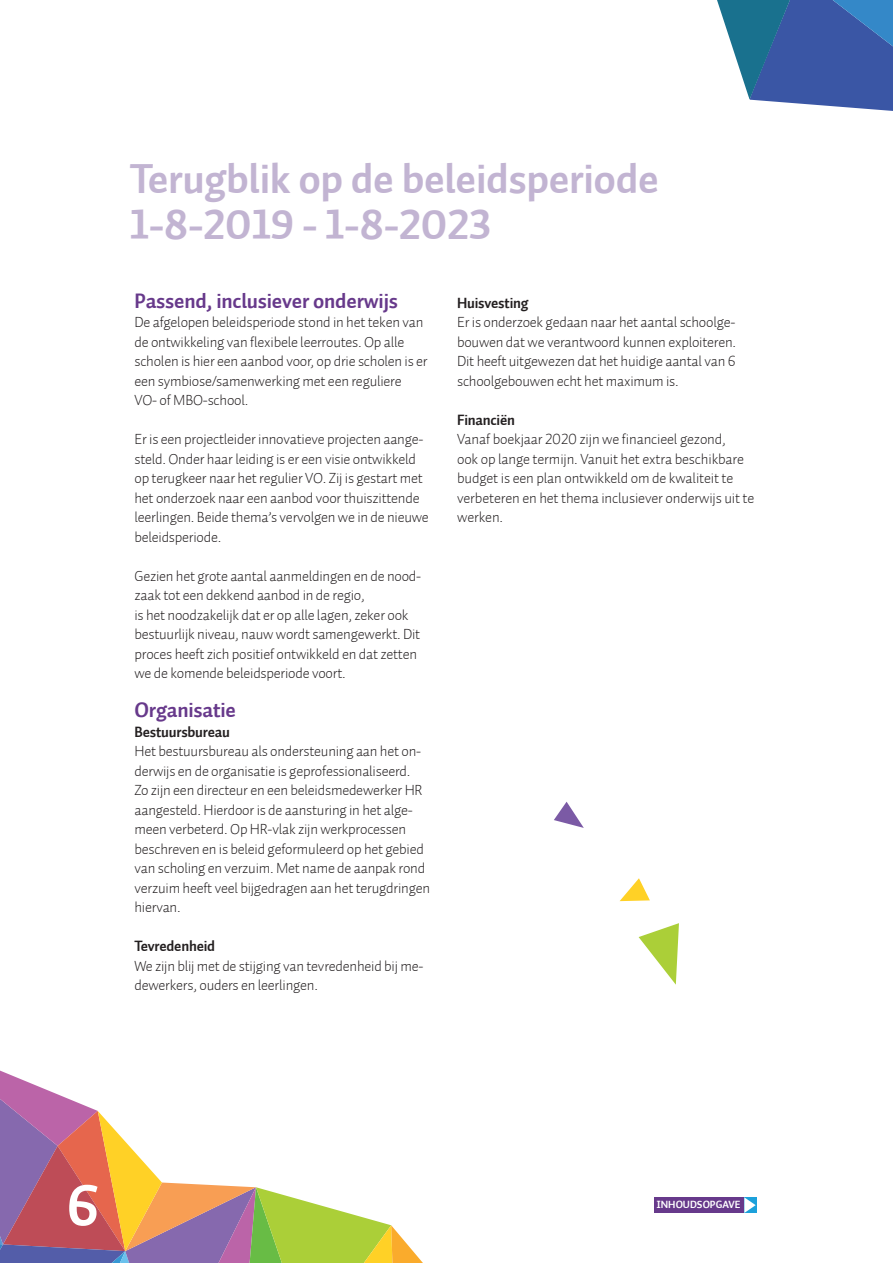
<style>
.page{position:relative;width:893px;height:1263px;background:#fff}
.page>*{position:absolute;margin:0;border:0;box-sizing:border-box;transform-origin:0 0}
.t1{font:58.05px "Auto 1 Bold LF";color:#fff}
.t2{font:42px "Auto 1 Bold LF";letter-spacing:-.01em;color:#c2b4d2}
.t3{font:21px "Auto 1 Bold LF";letter-spacing:-.01em;color:#67398b}
.t4{font:15px/19.5px "Auto 1 Light LF";letter-spacing:-.015em;color:#231f20}
.t5{font:15px "Auto 1 Bold LF";letter-spacing:-.015em;color:#231f20}
.t6{font:10.5px "Auto 1 Bold LF";color:#fff}
</style>
<div class="page">
<svg style="left:717px;top:0;width:176px;height:111px"></svg>
<svg style="left:0;top:1070px;width:423px;height:193px"></svg>
<svg style="left:620px;top:878px;width:30px;height:23px"></svg>
<svg style="left:554px;top:802px;width:30px;height:26px"></svg>
<svg style="left:639px;top:923px;width:40px;height:62px"></svg>
<div style="left:654px;top:1197px;width:90px;height:16px;background:#67398b"></div>
<div style="left:744px;top:1197px;width:13px;height:16px;background:#1ca1db"></div>
<svg style="left:744px;top:1197px;width:12px;height:16px"></svg>
<p class="t2" style="left:130px;top:151px;width:531px">Terugblik op de beleidsperiode</p>
<p class="t2" style="left:130px;top:198px;width:363px">1-8-2019 - 1-8-2023</p>
<p class="t3" style="left:134px;top:287px;width:265px">Passend, inclusiever onderwijs</p>
<p class="t4" style="left:134px;top:312px;width:295px">De afgelopen beleidsperiode stond in het teken van de ontwikkeling van flexibele leerroutes. Op alle scholen is hier een aanbod voor, op drie scholen is er een symbiose/samenwerking met een reguliere</p>
<p class="t4" style="left:134px;top:390px;width:115px">VO- of MBO-school.</p>
<p class="t4" style="left:134px;top:429px;width:296px">Er is een projectleider innovatieve projecten aange&shy;steld. Onder haar leiding is er een visie ontwikkeld op terugkeer naar het regulier VO. Zij is gestart met het onderzoek naar een aanbod voor thuiszittende leerlingen. Beide thema’s vervolgen we in de nieuwe beleidsperiode.</p>
<p class="t4" style="left:134px;top:566px;width:288px">Gezien het grote aantal aanmeldingen en de nood&shy;zaak tot een dekkend aanbod in de regio,</p>
<p class="t4" style="left:134px;top:605px;width:287px">is het noodzakelijk dat er op alle lagen, zeker ook bestuurlijk niveau, nauw wordt samengewerkt. Dit proces heeft zich positief ontwikkeld en dat zetten we de komende beleidsperiode voort.</p>
<p class="t3" style="left:134px;top:696px;width:103px">Organisatie</p>
<p class="t5" style="left:134px;top:722px;width:97px">Bestuursbureau</p>
<p class="t4" style="left:134px;top:741px;width:297px">Het bestuursbureau als ondersteuning aan het on&shy;derwijs en de organisatie is geprofessionaliseerd.<br>Zo zijn een directeur en een beleidsmedewerker HR aangesteld. Hierdoor is de aansturing in het alge&shy;meen verbeterd. Op HR-vlak zijn werkprocessen beschreven en is beleid geformuleerd op het gebied van scholing en verzuim. Met name de aanpak rond verzuim heeft veel bijgedragen aan het terugdringen hiervan.</p>
<p class="t5" style="left:134px;top:936px;width:82px">Tevredenheid</p>
<p class="t4" style="left:134px;top:956px;width:290px">We zijn blij met de stijging van tevredenheid bij me&shy;dewerkers, ouders en leerlingen.</p>
<p class="t5" style="left:457px;top:293px;width:73px">Huisvesting</p>
<p class="t4" style="left:457px;top:312px;width:280px;text-align:justify">Er is onderzoek gedaan naar het aantal schoolge&shy;bouwen dat we verantwoord kunnen exploiteren.<br>Dit heeft uitgewezen dat het huidige aantal van 6 schoolgebouwen echt het maximum is.</p>
<p class="t5" style="left:457px;top:410px;width:59px">Financiën</p>
<p class="t4" style="left:457px;top:429px;width:299px">Vanaf boekjaar 2020 zijn we financieel gezond,<br>ook op lange termijn. Vanuit het extra beschikbare budget is een plan ontwikkeld om de kwaliteit te verbeteren en het thema inclusiever onderwijs uit te werken.</p>
<p class="t1" style="left:66px;top:1168px;width:35px">6</p>
<p class="t6" style="left:656px;top:1198px;width:86px">INHOUDSOPGAVE</p>
</div>
